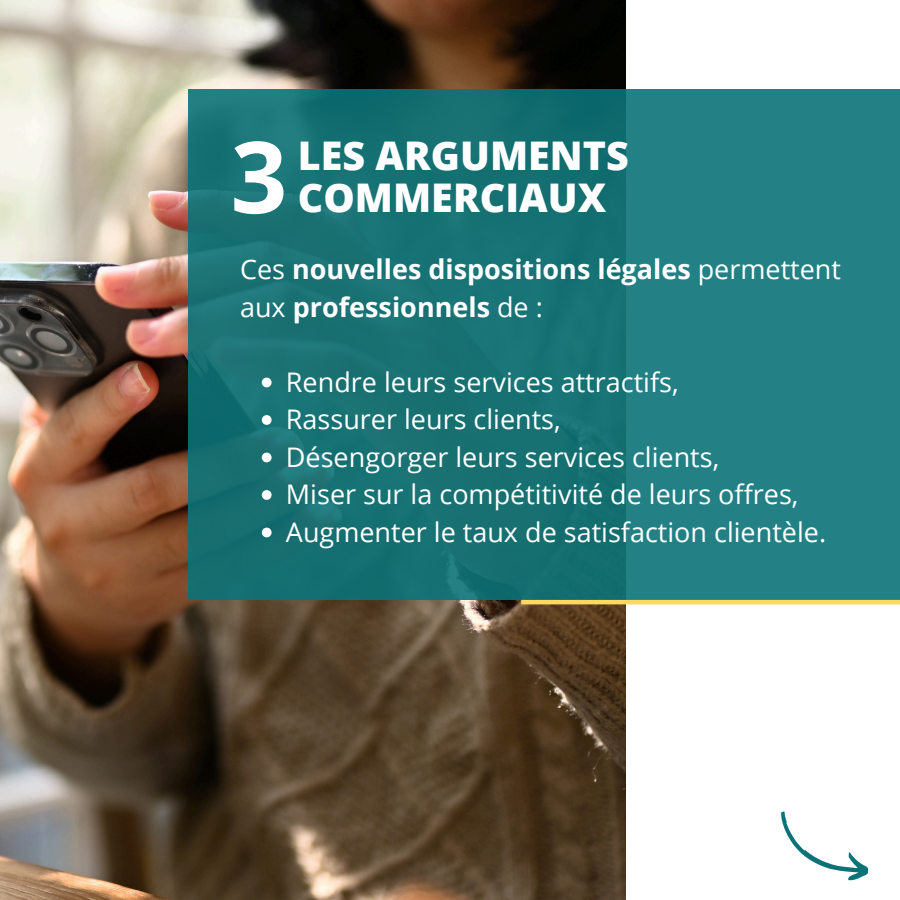
<style>
.page{position:relative;width:900px;height:900px;background:#fff}
.page>*{position:absolute;margin:0;border:0;box-sizing:border-box;transform-origin:0 0}
.t1{font:700 99.4px "Open Sans";color:#fff}
.t2{font:800 39.5px "Open Sans";color:#fff}
.t3{font:27px "Open Sans";color:#fff}
.t4{font:700 27px/37.5px "Open Sans";color:#fff}
.s1{font-weight:400}
</style>
<div class="page">
<img style="left:0;top:0;width:626px;height:900px">
<div style="left:188px;top:89px;width:712px;height:511px;background:linear-gradient(to bottom,#1c787b,#1c7679)"></div>
<hr style="left:521px;top:600px;width:379px;height:4px;background:#ffd863">
<svg style="left:262px;top:378px;width:10px;height:9px"></svg>
<svg style="left:262px;top:415px;width:10px;height:10px"></svg>
<svg style="left:262px;top:453px;width:10px;height:9px"></svg>
<svg style="left:262px;top:490px;width:10px;height:10px"></svg>
<svg style="left:262px;top:528px;width:10px;height:9px"></svg>
<svg style="left:781px;top:811px;width:88px;height:70px"></svg>
<p class="t1" style="left:231px;top:107px;width:58px">3</p>
<p class="t2" style="left:298px;top:127px;width:333px">LES ARGUMENTS</p>
<p class="t2" style="left:298px;top:169px;width:310px">COMMERCIAUX</p>
<p class="t4" style="left:240px;top:250px;width:602px"><span class="s1">Ces</span> nouvelles dispositions légales <span class="s1">permettent aux</span> professionnels <span class="s1">de :</span></p>
<p class="t3" style="left:286px;top:363px;width:394px">Rendre leurs services attractifs,</p>
<h1 class="t3" style="left:286px;top:401px;width:276px">Rassurer leurs clients,</h1>
<p class="t3" style="left:286px;top:438px;width:435px">Désengorger leurs services clients,</p>
<p class="t3" style="left:286px;top:476px;width:514px">Miser sur la compétitivité de leurs offres,</p>
<p class="t3" style="left:286px;top:513px;width:542px">Augmenter le taux de satisfaction clientèle.</p>
</div>
